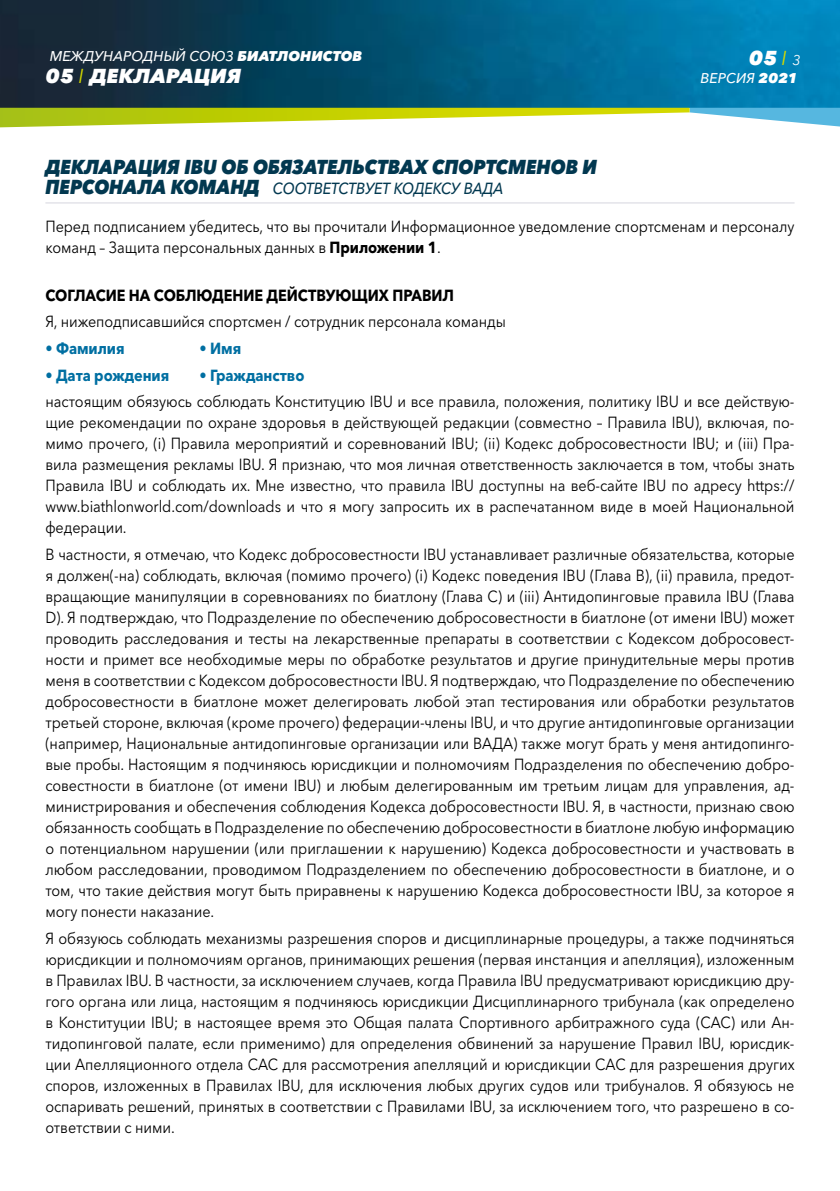
<style>
.page{position:relative;width:840px;height:1191px;background:#fff}
.page>*{position:absolute;margin:0;border:0;box-sizing:border-box;transform-origin:0 0}
.Grundtext{font:italic 800 20px "Avenir Next W1 G";letter-spacing:-.005em;color:#023850;scale:.9 1}
.t1{font:italic 800 20px "Avenir Next W1 G";letter-spacing:.005em;color:#fff}
.Grundtext-2{font:16px/21px "Avenir Next W1 G";letter-spacing:-.005em;color:#000;text-align:justify;scale:.9 1}
.Grundtext-3{font:italic 500 16px "Avenir Next W1 G";letter-spacing:-.005em;color:#023850;scale:.9 1}
.Grundtext-4{font:700 16px "Avenir Next W1 G";letter-spacing:-.005em;color:#000;scale:.9 1}
.Grundtext-5{font:700 16px "Avenir Next W1 G";letter-spacing:-.005em;color:#006fa2;scale:.9 1}
.t2{font:italic 500 14px "Avenir Next W1 G";letter-spacing:.005em;color:#fff}
.s1{font-weight:800}
.s2{font-weight:400;color:#d3d800}
.s3{font-weight:400;font-size:14px}
.s4{font-weight:800;font-size:20px}
.s5{font-weight:700}
</style>
<div class="page">
<img style="left:0;top:0;width:839px;height:108px">
<svg style="left:0;top:108px;width:839px;height:20px"></svg>
<hr style="left:45px;top:202px;width:749px;height:1px;background:#d5d6de">
<p class="t2" style="left:50px;top:48px;width:314px">MЕЖДУНАРОДНЫЙ СОЮЗ <span class="s1">БИАТЛОНИСТОВ</span></p>
<p class="t1" style="left:46px;top:64px;width:197px">05 <span class="s2">I</span> ДЕКЛАРАЦИЯ</p>
<p class="t1" style="left:748px;top:46px;width:53px">05<span class="s2">I</span> <span class="s3">3</span></p>
<p class="t2" style="left:700px;top:70px;width:98px">ВЕРСИЯ <span class="s1">2021</span></p>
<p class="Grundtext" style="left:45px;top:154px;width:614px">ДЕКЛАРАЦИЯ IBU ОБ ОБЯЗАТЕЛЬСТВАХ СПОРТСМЕНОВ И</p>
<p class="Grundtext-3" style="left:45px;top:179px;width:510px"><span class="s4">ПЕРСОНАЛА КОМАНД</span> СООТВЕТСТВУЕТ КОДЕКСУ ВАДА</p>
<p class="Grundtext-2" style="left:45px;top:216px;width:833px">Перед подписанием убедитесь, что вы прочитали Информационное уведомление спортсменам и персоналу команд – Защита персональных данных в <span class="s5">Приложении 1</span>.</p>
<p class="Grundtext-4" style="left:45px;top:285px;width:455px">СОГЛАСИЕ НА СОБЛЮДЕНИЕ ДЕЙСТВУЮЩИХ ПРАВИЛ</p>
<p class="Grundtext-2" style="left:45px;top:311px;width:513px">Я, нижеподписавшийся спортсмен / сотрудник персонала команды</p>
<p class="Grundtext-5" style="left:45px;top:338px;width:90px">• Фамилия</p>
<p class="Grundtext-5" style="left:199px;top:338px;width:48px">• Имя</p>
<p class="Grundtext-5" style="left:45px;top:365px;width:139px">• Дата рождения</p>
<p class="Grundtext-5" style="left:199px;top:365px;width:118px">• Гражданство</p>
<p class="Grundtext-2" style="left:45px;top:391px;width:833px">настоящим обязуюсь соблюдать Конституцию IBU и все правила, положения, политику IBU и все действую&shy;щие рекомендации по охране здоровья в действующей редакции (совместно – Правила IBU), включая, по&shy;мимо прочего, (i) Правила мероприятий и соревнований IBU; (ii) Кодекс добросовестности IBU; и (iii) Пра&shy;вила размещения рекламы IBU. Я признаю, что моя личная ответственность заключается в том, чтобы знать Правила IBU и соблюдать их. Мне известно, что правила IBU доступны на веб-сайте IBU по адресу https:// www.biathlonworld.com/downloads и что я могу запросить их в распечатанном виде в моей Национальной федерации.</p>
<p class="Grundtext-2" style="left:45px;top:544px;width:833px">В частности, я отмечаю, что Кодекс добросовестности IBU устанавливает различные обязательства, которые я должен(-на) соблюдать, включая (помимо прочего) (i) Кодекс поведения IBU (Глава B), (ii) правила, предот&shy;вращающие манипуляции в соревнованиях по биатлону (Глава C) и (iii) Антидопинговые правила IBU (Глава D). Я подтверждаю, что Подразделение по обеспечению добросовестности в биатлоне (от имени IBU) может проводить расследования и тесты на лекарственные препараты в соответствии с Кодексом добросовест&shy;ности и примет все необходимые меры по обработке результатов и другие принудительные меры против меня в соответствии с Кодексом добросовестности IBU. Я подтверждаю, что Подразделение по обеспечению добросовестности в биатлоне может делегировать любой этап тестирования или обработки результатов третьей стороне, включая (кроме прочего) федерации-члены IBU, и что другие антидопинговые организации (например, Национальные антидопинговые организации или ВАДА) также могут брать у меня антидопинго&shy;вые пробы. Настоящим я подчиняюсь юрисдикции и полномочиям Подразделения по обеспечению добро&shy;совестности в биатлоне (от имени IBU) и любым делегированным им третьим лицам для управления, ад&shy;министрирования и обеспечения соблюдения Кодекса добросовестности IBU. Я, в частности, признаю свою обязанность сообщать в Подразделение по обеспечению добросовестности в биатлоне любую информацию о потенциальном нарушении (или приглашении к нарушению) Кодекса добросовестности и участвовать в любом расследовании, проводимом Подразделением по обеспечению добросовестности в биатлоне, и о том, что такие действия могут быть приравнены к нарушению Кодекса добросовестности IBU, за которое я могу понести наказание.</p>
<p class="Grundtext-2" style="left:45px;top:927px;width:833px">Я обязуюсь соблюдать механизмы разрешения споров и дисциплинарные процедуры, а также подчиняться юрисдикции и полномочиям органов, принимающих решения (первая инстанция и апелляция), изложенным в Правилах IBU. В частности, за исключением случаев, когда Правила IBU предусматривают юрисдикцию дру&shy;гого органа или лица, настоящим я подчиняюсь юрисдикции Дисциплинарного трибунала (как определено в Конституции IBU; в настоящее время это Общая палата Спортивного арбитражного суда (САС) или Ан&shy;тидопинговой палате, если применимо) для определения обвинений за нарушение Правил IBU, юрисдик&shy;ции Апелляционного отдела САС для рассмотрения апелляций и юрисдикции САС для разрешения других споров, изложенных в Правилах IBU, для исключения любых других судов или трибуналов. Я обязуюсь не оспаривать решений, принятых в соответствии с Правилами IBU, за исключением того, что разрешено в со&shy;ответствии с ними.</p>
</div>
